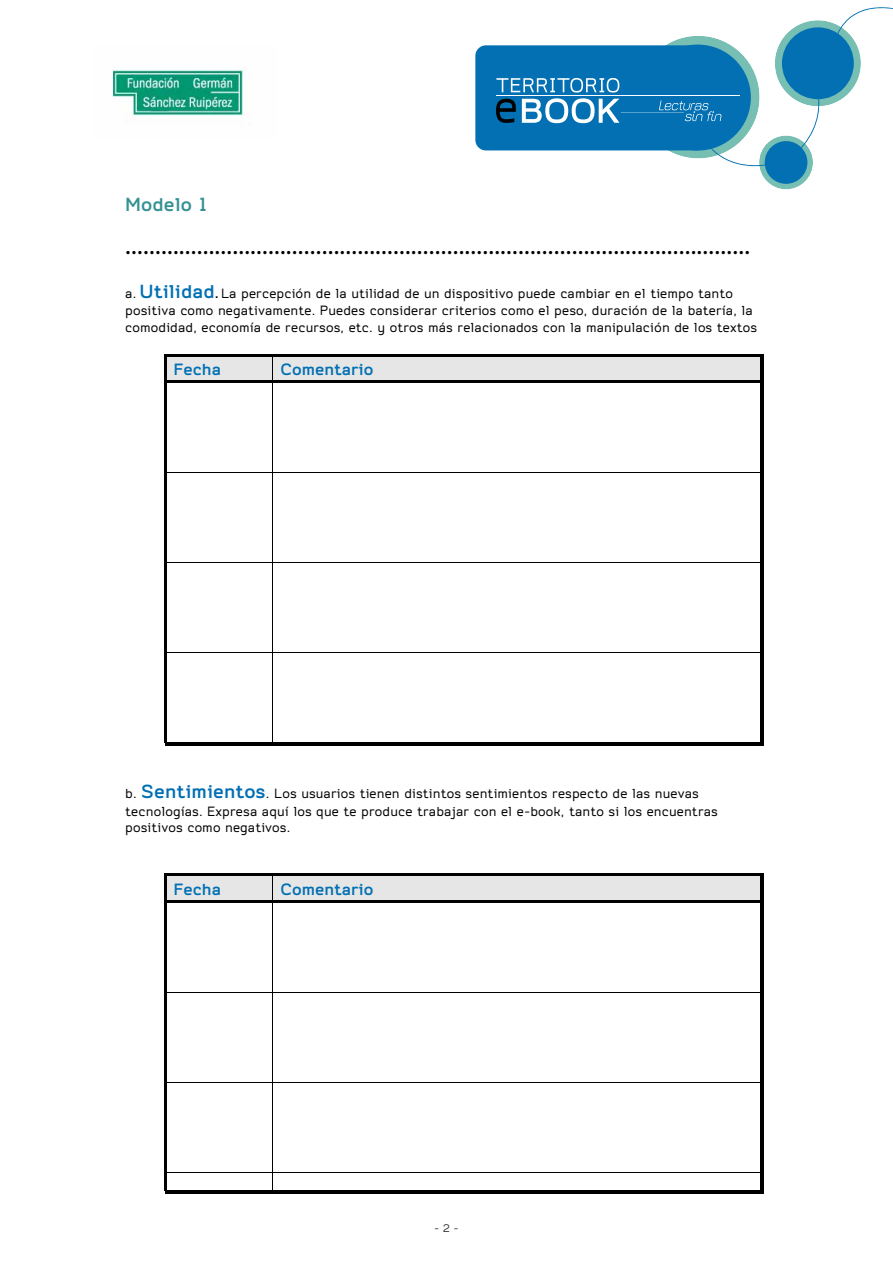
<style>
.page{position:relative;width:893px;height:1263px;background:#fff}
.page>*{position:absolute;margin:0;border:0;box-sizing:border-box;transform-origin:0 0}
.t1{font:700 20.7px "Do Gothic";letter-spacing:.005em;color:#339192}
.t2{font:700 17.85px "Myriad Pro";color:#000}
.t3{font:700 17.85px "Do Gothic";color:#026fb3}
.t4{font:14.7px/17px "Do Gothic";letter-spacing:.01em;color:#000}
.t5{font:12px "Do Gothic";color:#383535}
.s1{font-weight:700;font-size:20.7px;color:#026fb3}
.s2{font-weight:700}
</style>
<div class="page">
<img style="left:112px;top:68px;width:133px;height:50px">
<div style="left:637px;top:36px;width:122px;height:122px;background:#77beb3;border-radius:50%"></div>
<div style="left:645px;top:45px;width:106px;height:106px;background:#0370b3;border-radius:50%"></div>
<div style="left:475px;top:45px;width:232px;height:105px;background:#0370b3;border-radius:10px"></div>
<div style="left:759px;top:136px;width:54px;height:53px;background:#77beb3;border-radius:50%"></div>
<div style="left:765px;top:141px;width:42px;height:43px;background:#0370b3;border-radius:50%"></div>
<div style="left:775px;top:20px;width:86px;height:86px;background:#77beb3;border-radius:50%"></div>
<div style="left:782px;top:27px;width:72px;height:72px;background:#0370b3;border-radius:50%"></div>
<svg style="left:791px;top:87px;width:29px;height:70px"></svg>
<svg style="left:834px;top:7px;width:59px;height:34px"></svg>
<svg style="left:698px;top:129px;width:79px;height:37px"></svg>
<hr style="left:496px;top:95px;width:243px;height:1px;background:#fff">
<svg style="left:496px;top:78px;width:123px;height:45px"></svg>
<hr style="left:621px;top:113px;width:63px;height:1px;background:#fff">
<svg style="left:659px;top:100px;width:62px;height:21px"></svg>
<div style="left:167px;top:357px;width:105px;height:24px;background:#e6e6e6"></div>
<div style="left:273px;top:357px;width:487px;height:24px;background:#e6e6e6"></div>
<hr style="left:167px;top:354px;width:105px;height:3px;background:#000">
<hr style="left:275px;top:354px;width:485px;height:3px;background:#000">
<hr style="left:165px;top:357px;width:2px;height:24px;background:#000">
<hr style="left:760px;top:357px;width:3px;height:24px;background:#000">
<hr style="left:167px;top:381px;width:105px;height:2px;background:#000">
<svg style="left:272px;top:354px;width:3px;height:29px"></svg>
<hr style="left:275px;top:381px;width:485px;height:2px;background:#000">
<hr style="left:165px;top:383px;width:2px;height:89px;background:#000">
<hr style="left:272px;top:383px;width:1px;height:89px;background:#000">
<hr style="left:760px;top:383px;width:3px;height:89px;background:#000">
<hr style="left:167px;top:472px;width:105px;height:1px;background:#000">
<hr style="left:273px;top:472px;width:487px;height:1px;background:#000">
<hr style="left:165px;top:473px;width:2px;height:89px;background:#000">
<hr style="left:272px;top:473px;width:1px;height:89px;background:#000">
<hr style="left:760px;top:473px;width:3px;height:89px;background:#000">
<hr style="left:167px;top:562px;width:105px;height:1px;background:#000">
<hr style="left:273px;top:562px;width:487px;height:1px;background:#000">
<hr style="left:165px;top:563px;width:2px;height:89px;background:#000">
<hr style="left:272px;top:563px;width:1px;height:89px;background:#000">
<hr style="left:760px;top:563px;width:3px;height:89px;background:#000">
<hr style="left:167px;top:652px;width:105px;height:1px;background:#000">
<hr style="left:273px;top:652px;width:487px;height:1px;background:#000">
<hr style="left:165px;top:653px;width:2px;height:89px;background:#000">
<hr style="left:165px;top:742px;width:107px;height:4px;background:#000">
<hr style="left:272px;top:653px;width:1px;height:89px;background:#000">
<svg style="left:272px;top:742px;width:4px;height:4px"></svg>
<hr style="left:276px;top:742px;width:484px;height:4px;background:#000">
<hr style="left:760px;top:653px;width:3px;height:89px;background:#000">
<svg style="left:760px;top:742px;width:3px;height:4px"></svg>
<div style="left:167px;top:875px;width:105px;height:26px;background:#e6e6e6"></div>
<div style="left:273px;top:875px;width:487px;height:26px;background:#e6e6e6"></div>
<hr style="left:167px;top:873px;width:105px;height:2px;background:#000">
<hr style="left:275px;top:873px;width:485px;height:2px;background:#000">
<hr style="left:165px;top:875px;width:2px;height:26px;background:#000">
<hr style="left:760px;top:875px;width:3px;height:26px;background:#000">
<hr style="left:167px;top:901px;width:105px;height:2px;background:#000">
<svg style="left:272px;top:873px;width:3px;height:30px"></svg>
<hr style="left:275px;top:901px;width:485px;height:2px;background:#000">
<hr style="left:165px;top:903px;width:2px;height:89px;background:#000">
<hr style="left:272px;top:903px;width:1px;height:89px;background:#000">
<hr style="left:760px;top:903px;width:3px;height:89px;background:#000">
<hr style="left:167px;top:992px;width:105px;height:1px;background:#000">
<hr style="left:273px;top:992px;width:487px;height:1px;background:#000">
<hr style="left:165px;top:993px;width:2px;height:89px;background:#000">
<hr style="left:272px;top:993px;width:1px;height:89px;background:#000">
<hr style="left:760px;top:993px;width:3px;height:89px;background:#000">
<hr style="left:167px;top:1082px;width:105px;height:1px;background:#000">
<hr style="left:273px;top:1082px;width:487px;height:1px;background:#000">
<hr style="left:165px;top:1083px;width:2px;height:89px;background:#000">
<hr style="left:272px;top:1083px;width:1px;height:89px;background:#000">
<hr style="left:760px;top:1083px;width:3px;height:89px;background:#000">
<hr style="left:167px;top:1172px;width:105px;height:1px;background:#000">
<hr style="left:273px;top:1172px;width:487px;height:1px;background:#000">
<svg style="left:165px;top:1172px;width:2px;height:19px"></svg>
<hr style="left:165px;top:1191px;width:107px;height:3px;background:#000">
<svg style="left:272px;top:1172px;width:4px;height:22px"></svg>
<hr style="left:276px;top:1191px;width:484px;height:3px;background:#000">
<hr style="left:760px;top:1173px;width:3px;height:18px;background:#000">
<h1 class="t1" style="left:125px;top:193px;width:84px">Modelo 1</h1>
<p class="t2" style="left:125px;top:237px;width:626px">……………………………………………………………………………………………</p>
<p class="t4" style="left:125px;top:285px;width:629px;line-height:17.9px">a. <span class="s1">Utilidad</span><span class="s2">.</span> La percepción de la utilidad de un dispositivo puede cambiar en el tiempo tanto positiva como negativamente. Puedes considerar criterios como el peso, duración de la batería, la</p>
<p class="t4" style="left:125px;top:319px;width:633px">comodidad, economía de recursos, etc. y otros más relacionados con la manipulación de los textos</p>
<p class="t3" style="left:173px;top:360px;width:49px">Fecha</p>
<p class="t3" style="left:281px;top:360px;width:94px">Comentario</p>
<p class="t4" style="left:125px;top:786px;width:594px">b. <span class="s1">Sentimientos</span>. Los usuarios tienen distintos sentimientos respecto de las nuevas tecnologías. Expresa aquí los que te produce trabajar con el e-book, tanto si los encuentras positivos como negativos.</p>
<p class="t3" style="left:173px;top:880px;width:49px">Fecha</p>
<p class="t3" style="left:281px;top:880px;width:94px">Comentario</p>
<p class="t5" style="left:434px;top:1221px;width:26px">- 2 -</p>
</div>
